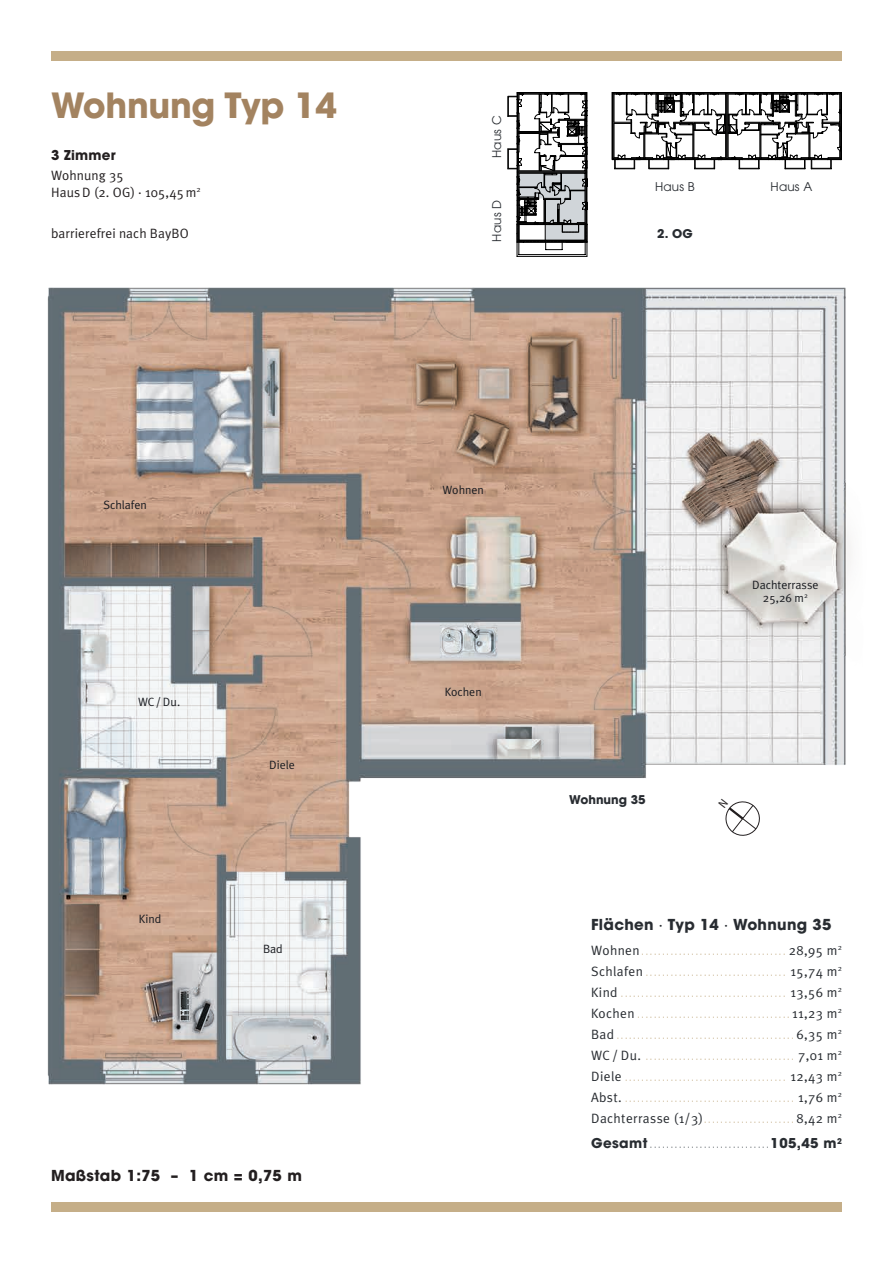
<style>
.page{position:relative;width:893px;height:1263px;background:#fff}
.page>*{position:absolute;margin:0;border:0;box-sizing:border-box;transform-origin:0 0}
.t1{font:700 34.5px "Avant Garde";letter-spacing:-.01em;color:#a38360}
.t2{font:700 15px "Avant Garde";letter-spacing:.02em;color:#282c31}
.t3{font:700 15px "Avant Garde";letter-spacing:.02em;color:#231f20}
.t4{font:100 13.5px/21px "Helvetica Neue";color:#c5ae88;text-align:justify}
.t5{font:13.5px/16.5px "Meta Plus Normal";letter-spacing:.01em;color:#231f20}
.t6{font:13.5px "Meta Plus Normal";letter-spacing:.03em;color:#282c31}
.t7{font:100 13.5px "Helvetica Neue";color:#5d6469}
.t8{font:700 13.5px "Avant Garde";letter-spacing:.02em;color:#231f20}
.t9{font:12px/13.5px "Meta Plus Normal";color:#1a1c21;text-align:center}
.t10{font:12px "Avant Garde";letter-spacing:.02em;color:#282c31}
.t11{font:700 12px "Avant Garde";color:#282c31}
.s1{font-family:"Meta Plus Normal";font-weight:400}
.s2{font-family:"Meta Plus Normal";font-weight:400;color:#282c31}
.s3{font-family:"Helvetica Neue";font-weight:100;color:#c5ae88}
.s4{font-family:"Avant Garde";font-weight:700;color:#282c31}
</style>
<div class="page">
<div style="left:51px;top:51px;width:791px;height:10px;background:#c5ae88"></div>
<div style="left:51px;top:1202px;width:791px;height:10px;background:#c5ae88"></div>
<img style="left:47px;top:287px;width:804px;height:798px">
<hr style="left:517px;top:256px;width:70px;height:1px;background:#000">
<svg style="left:508px;top:92px;width:334px;height:164px"></svg>
<svg style="left:718px;top:798px;width:43px;height:40px"></svg>
<h1 class="t1" style="left:51px;top:83px;width:287px">Wohnung Typ 14</h1>
<p class="t8" style="left:51px;top:146px;width:66px">3 Zimmer</p>
<p class="t5" style="left:51px;top:167px;width:151px">Wohnung 35<br>Haus D (2. OG) · 105,45 m<sup>2</sup></p>
<p class="t5" style="left:51px;top:225px;width:139px">barrierefrei nach BayBO</p>
<p class="t9" style="left:103px;top:498px;width:45px">Schlafen</p>
<p class="t9" style="left:138px;top:695px;width:43px">WC / Du.</p>
<p class="t9" style="left:139px;top:912px;width:24px">Kind</p>
<p class="t9" style="left:269px;top:758px;width:27px">Diele</p>
<p class="t9" style="left:263px;top:941px;width:21px">Bad</p>
<p class="t3" style="left:51px;top:1166px;width:252px">Maßstab 1:75 – 1 cm = 0,75 m</p>
<p class="t10" style="left:490px;top:158px;width:44px;rotate:-90deg">Haus C</p>
<p class="t10" style="left:490px;top:242px;width:43px;rotate:-90deg">Haus D</p>
<p class="t10" style="left:655px;top:180px;width:41px">Haus B</p>
<p class="t10" style="left:771px;top:180px;width:43px">Haus A</p>
<p class="t11" style="left:657px;top:225px;width:37px">2. OG</p>
<p class="t9" style="left:443px;top:483px;width:43px">Wohnen</p>
<p class="t9" style="left:445px;top:685px;width:38px">Kochen</p>
<p class="t11" style="left:569px;top:792px;width:78px">Wohnung 35</p>
<p class="t9" style="left:752px;top:578px;width:68px">Dachterrasse<br>25,26 m<sup>2</sup></p>
<p class="t2" style="left:591px;top:914px;width:242px">Flächen <span class="s1">·</span> Typ 14 <span class="s1">·</span> Wohnung 35</p>
<p class="t4" style="left:591px;top:939px;width:252px"><span class="s2">Wohnen</span>................................... <span class="s2">28,95 m</span><sup>2<br></sup><span class="s2">Schlafen</span> .................................. <span class="s2">15,74 m</span><sup>2<br></sup><span class="s2">Kind</span> ........................................ <span class="s2">13,56 m</span><sup>2<br></sup><span class="s2">Kochen</span> ..................................... <span class="s2">11,23 m</span><sup>2<br></sup><span class="s2">Bad</span>........................................... <span class="s2">6,35 m</span><sup>2<br></sup><span class="s2">WC / Du.</span> .................................... <span class="s2">7,01 m</span><sup>2<br></sup><span class="s2">Diele</span> ....................................... <span class="s2">12,43 m</span><sup>2<br></sup><span class="s2">Abst.</span> ......................................... <span class="s2">1,76 m</span><sup>2</sup></p>
<p class="t6" style="left:591px;top:1110px;width:252px">Dachterrasse (1/3)<span class="s3">......................</span> 8,42 m<sup>2</sup></p>
<p class="t7" style="left:591px;top:1136px;width:252px"><span class="s4">Gesamt</span>.............................<span class="s4">105,45 m</span><sup>2</sup></p>
</div>
